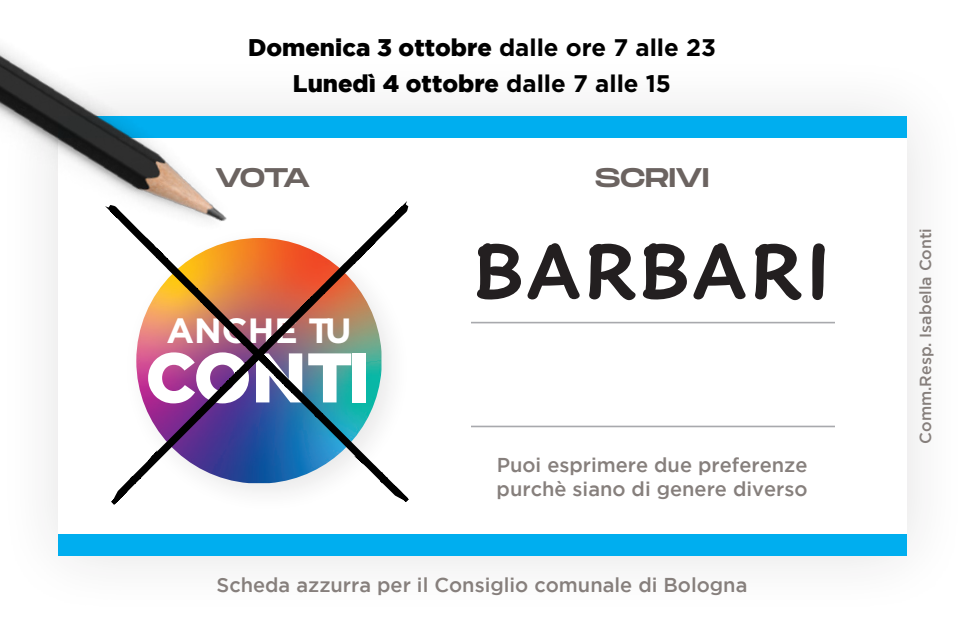
<style>
.page{position:relative;width:964px;height:624px;background:#fff}
.page>*{position:absolute;margin:0;border:0;box-sizing:border-box;transform-origin:0 0}
.t1{font:700 100px "Inkwell Sans";color:#231f20}
.t2{font:900 70px "Gotham";letter-spacing:-.02em;color:#fff}
.t3{font:700 35.2px "Gotham";color:#fff}
.t4{font:26.8px "Monument Extended";letter-spacing:-.03em;color:#6b6360}
.t5{font:900 24px "Gotham";color:#000}
.t6{font:500 20px "Gotham";color:#867f7c}
.t7{font:500 16px "Gotham";color:#867f7c}
.s1{font-weight:700}
</style>
<div class="page">
<div style="left:58px;top:116px;width:849px;height:22px;background:#00aeef"></div>
<div style="left:58px;top:534px;width:849px;height:21px;background:#00aeef"></div>
<hr style="left:471px;top:322px;width:364px;height:1px;background:#a8a9ad">
<hr style="left:471px;top:425px;width:364px;height:2px;background:#a8a9ad">
<svg style="left:0;top:47px;width:462px;height:518px"></svg>
<img style="left:48px;top:50px;width:520px;height:508px">
<p class="t5" style="left:248px;top:34px;width:469px">Domenica 3 ottobre <span class="s1">dalle ore 7 alle 23</span></p>
<p class="t5" style="left:293px;top:70px;width:380px">Lunedì 4 ottobre <span class="s1">dalle 7 alle 15</span></p>
<p class="t4" style="left:215px;top:158px;width:97px">VOTA</p>
<p class="t4" style="left:595px;top:158px;width:116px">SCRIVI</p>
<h3 class="t3" style="left:167px;top:310px;width:186px">ANCHE TU</h3>
<h2 class="t2" style="left:145px;top:337px;width:227px">CONTI</h2>
<p class="t1" style="left:472px;top:201px;width:362px">BARBARI</p>
<p class="t6" style="left:497px;top:453px;width:312px">Puoi esprimere due preferenze</p>
<p class="t6" style="left:497px;top:477px;width:312px">purchè siano di genere diverso</p>
<p class="t6" style="left:216px;top:573px;width:532px">Scheda azzurra per il Consiglio comunale di Bologna</p>
<p class="t7" style="left:916px;top:443px;width:217px;rotate:-90deg">Comm.Resp. Isabella Conti</p>
</div>
